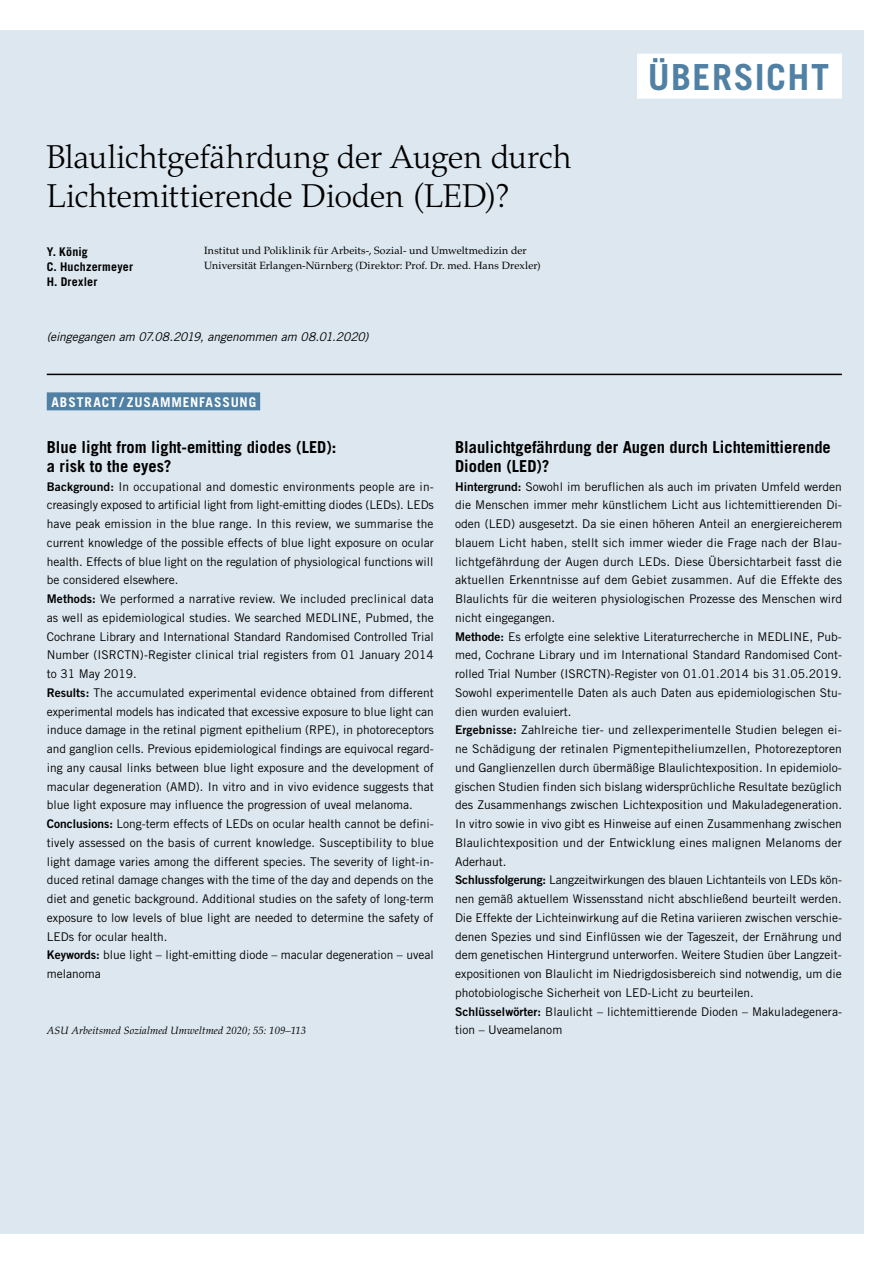
<style>
.page{position:relative;width:893px;height:1263px;background:#fff}
.page>*{position:absolute;margin:0;border:0;box-sizing:border-box;transform-origin:0 0}
.t1{font:700 36px "Trade Gothic LT Std";letter-spacing:.04em;color:#5081a4}
.t2{font:300 33px/39px "Palatino LT Std";letter-spacing:-.01em;color:#000}
.t3{font:700 16.5px/18.8px "Trade Gothic LT Std";color:#000}
.t4{font:700 13.5px "Trade Gothic LT Std";letter-spacing:.065em;color:#fff}
.t5{font:12px/18.8px "Trade Gothic LT Std";color:#000}
.t6{font:italic 12px "Trade Gothic LT Std";letter-spacing:-.005em;color:#000}
.t7{font:700 12px/15px "Trade Gothic LT Std";letter-spacing:.015em;color:#000}
.t8{font:10.5px/15px "Palatino LT Std";letter-spacing:.015em;color:#000}
.t9{font:italic 10.5px "Palatino LT Std";letter-spacing:.01em;color:#000}
.s1{font-family:"Trade Gothic LT Std Bd 2"}
</style>
<div class="page">
<div style="left:0;top:30px;width:863px;height:1203px;background:#dde7ef"></div>
<hr style="left:47px;top:374px;width:795px;height:1px;background:#000">
<div style="left:47px;top:392px;width:213px;height:18px;background:#5081a4"></div>
<div style="left:637px;top:54px;width:205px;height:45px;background:#fff"></div>
<h2 class="t2" style="left:47px;top:138px;width:527px">Blaulichtgefährdung der Augen durch<br>Lichtemittierende Dioden (LED)?</h2>
<p class="t8" style="left:204px;top:244px;width:338px">Institut und Poliklinik für Arbeits-, Sozial- und Umweltmedizin der<br>Universität Erlangen-Nürnberg (Direktor: Prof. Dr. med. Hans Drexler)</p>
<p class="t7" style="left:47px;top:244px;width:88px">Y. König<br>C. Huchzermeyer<br>H. Drexler</p>
<p class="t6" style="left:47px;top:329px;width:323px">(eingegangen am 07.08.2019, angenommen am 08.01.2020)</p>
<p class="t4" style="left:51px;top:393px;width:206px">ABSTRACT / ZUSAMMENFASSUNG</p>
<h1 class="t1" style="left:648px;top:55px;width:183px">ÜBERSICHT</h1>
<h3 class="t3" style="left:47px;top:438px;width:291px">Blue light from light-emitting diodes (LED): a risk to the eyes?</h3>
<p class="t5" style="left:47px;top:477px;width:389px"><span class="s1">Background:</span> In occupational and domestic environments people are in&shy;creasingly exposed to artificial light from light-emitting diodes (LEDs). LEDs have peak emission in the blue range. In this review, we summarise the current knowledge of the possible effects of blue light exposure on ocular health. Effects of blue light on the regulation of physiological functions will be considered elsewhere.<br><span class="s1">Methods:</span> We performed a narrative review. We included preclinical data as well as epidemiological studies. We searched MEDLINE, Pubmed, the Cochrane Library and International Standard Randomised Controlled Trial Number (ISRCTN)-Register clinical trial registers from 01 January 2014 to 31 May 2019.<br><span class="s1">Results:</span> The accumulated experimental evidence obtained from different experimental models has indicated that excessive exposure to blue light can induce damage in the retinal pigment epithelium (RPE), in photoreceptors and ganglion cells. Previous epidemiological findings are equivocal regard&shy;ing any causal links between blue light exposure and the development of macular degeneration (AMD). In vitro and in vivo evidence suggests that blue light exposure may influence the progression of uveal melanoma.<br><span class="s1">Conclusions:</span> Long-term effects of LEDs on ocular health cannot be defini&shy;tively assessed on the basis of current knowledge. Susceptibility to blue light damage varies among the different species. The severity of light-in&shy;duced retinal damage changes with the time of the day and depends on the diet and genetic background. Additional studies on the safety of long-term exposure to low levels of blue light are needed to determine the safety of LEDs for ocular health.<br><span class="s1">Keywords:</span> blue light – light-emitting diode – macular degeneration – uveal melanoma</p>
<p class="t9" style="left:47px;top:1025px;width:261px">ASU Arbeitsmed Sozialmed Umweltmed 2020; 55: 109–113</p>
<h3 class="t3" style="left:455px;top:438px;width:377px">Blaulichtgefährdung der Augen durch Lichtemittierende<br>Dioden (LED)?</h3>
<p class="t5" style="left:455px;top:477px;width:389px"><span class="s1">Hintergrund:</span> Sowohl im beruflichen als auch im privaten Umfeld werden die Menschen immer mehr künstlichem Licht aus lichtemittierenden Di&shy;oden (LED) ausgesetzt. Da sie einen höheren Anteil an energiereicherem blauem Licht haben, stellt sich immer wieder die Frage nach der Blau&shy;lichtgefährdung der Augen durch LEDs. Diese Übersichtarbeit fasst die aktuellen Erkenntnisse auf dem Gebiet zusammen. Auf die Effekte des Blaulichts für die weiteren physiologischen Prozesse des Menschen wird nicht eingegangen.<br><span class="s1">Methode:</span> Es erfolgte eine selektive Literaturrecherche in MEDLINE, Pub&shy;med, Cochrane Library und im International Standard Randomised Cont&shy;rolled Trial Number (ISRCTN)-Register von 01.01.2014 bis 31.05.2019.<br>Sowohl experimentelle Daten als auch Daten aus epidemiologischen Stu&shy;dien wurden evaluiert.<br><span class="s1">Ergebnisse:</span> Zahlreiche tier- und zellexperimentelle Studien belegen ei&shy;ne Schädigung der retinalen Pigmentepitheliumzellen, Photorezeptoren und Ganglienzellen durch übermäßige Blaulichtexposition. In epidemiolo&shy;gischen Studien finden sich bislang widersprüchliche Resultate bezüglich des Zusammenhangs zwischen Lichtexposition und Makuladegeneration.<br>In vitro sowie in vivo gibt es Hinweise auf einen Zusammenhang zwischen Blaulichtexposition und der Entwicklung eines malignen Melanoms der Aderhaut.<br><span class="s1">Schlussfolgerung:</span> Langzeitwirkungen des blauen Lichtanteils von LEDs kön&shy;nen gemäß aktuellem Wissensstand nicht abschließend beurteilt werden.<br>Die Effekte der Lichteinwirkung auf die Retina variieren zwischen verschie&shy;denen Spezies und sind Einflüssen wie der Tageszeit, der Ernährung und dem genetischen Hintergrund unterworfen. Weitere Studien über Langzeit&shy;expositionen von Blaulicht im Niedrigdosisbereich sind notwendig, um die photobiologische Sicherheit von LED-Licht zu beurteilen.<br><span class="s1">Schlüsselwörter:</span> Blaulicht – lichtemittierende Dioden – Makuladegenera&shy;tion – Uveamelanom</p>
</div>
